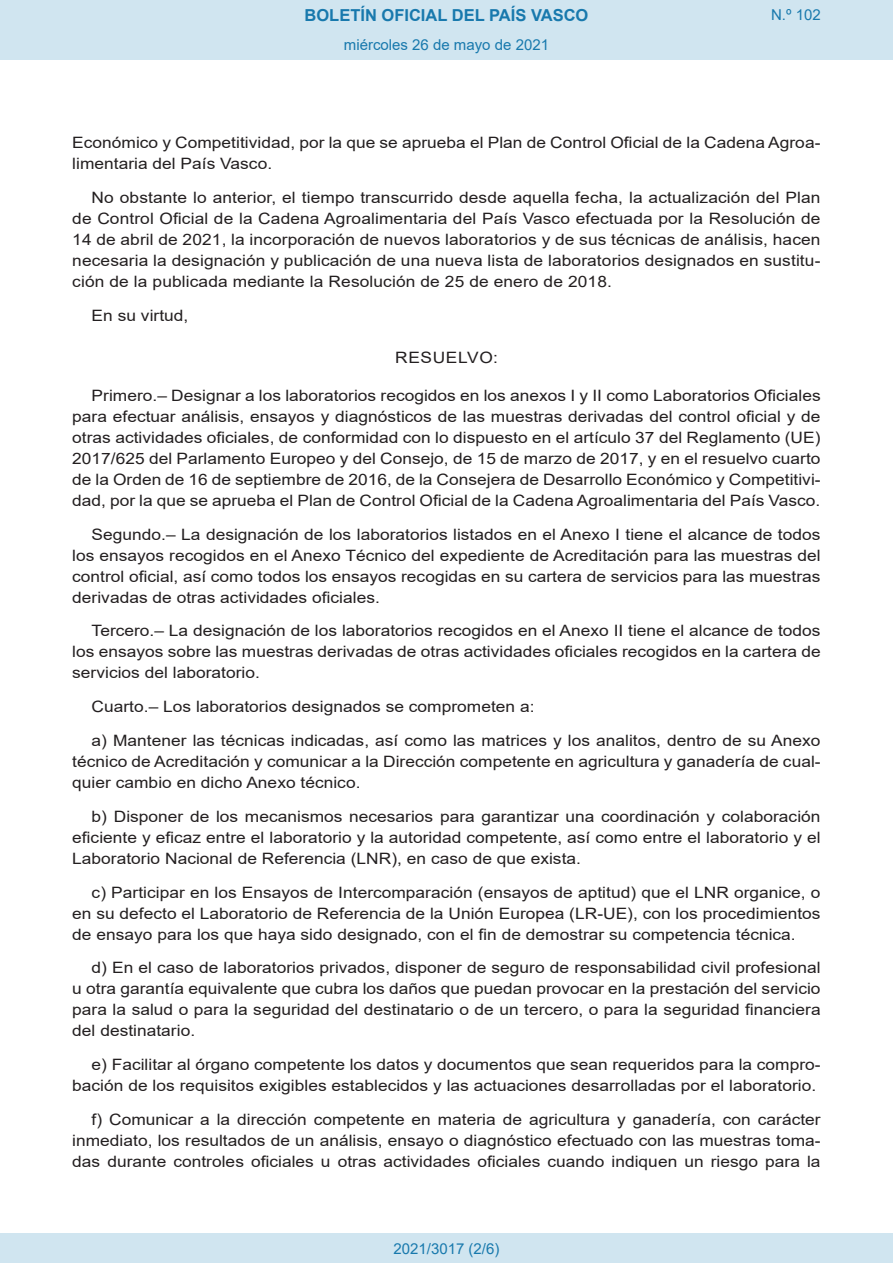
<style>
.page{position:relative;width:893px;height:1263px;background:#fff}
.page>*{position:absolute;margin:0;border:0;box-sizing:border-box;transform-origin:0 0}
.t1{font:700 16.5px "Arial";color:#1879ad}
.BOPVDetalle{font:15.6px/21px "Arial";color:#231f20;text-align:justify;scale:1.11 1}
.BOPVClave{font:15.6px "Arial";letter-spacing:.035em;color:#231f20;scale:1.11 1}
.Paginacion_Centro{font:15px "Arial";color:#1879ad}
</style>
<div class="page">
<div style="left:0;top:0;width:893px;height:60px;background:#d0e5f0"></div>
<div style="left:0;top:1233px;width:893px;height:30px;background:#d0e5f0"></div>
<p class="t1" style="left:305px;top:3px;width:285px">BOLETÍN OFICIAL DEL PAÍS VASCO</p>
<p class="Paginacion_Centro" style="left:344px;top:35px;width:207px">miércoles 26 de mayo de 2021</p>
<p class="Paginacion_Centro" style="left:771px;top:5px;width:51px">N.º 102</p>
<p class="BOPVDetalle" style="left:72px;top:132px;width:676px">Económico y Competitividad, por la que se aprueba el Plan de Control Oficial de la Cadena Agroa&shy;limentaria del País Vasco.</p>
<p class="BOPVDetalle" style="left:72px;top:187px;width:676px;text-indent:19px">No obstante lo anterior, el tiempo transcurrido desde aquella fecha, la actualización del Plan de Control Oficial de la Cadena Agroalimentaria del País Vasco efectuada por la Resolución de 14 de abril de 2021, la incorporación de nuevos laboratorios y de sus técnicas de análisis, hacen necesaria la designación y publicación de una nueva lista de laboratorios designados en sustitu&shy;ción de la publicada mediante la Resolución de 25 de enero de 2018.</p>
<p class="BOPVDetalle" style="left:92px;top:305px;width:89px">En su virtud,</p>
<p class="BOPVClave" style="left:395px;top:347px;width:94px">RESUELVO:</p>
<p class="BOPVDetalle" style="left:72px;top:385px;width:676px;text-indent:19px">Primero.– Designar a los laboratorios recogidos en los anexos I y II como Laboratorios Oficiales para efectuar análisis, ensayos y diagnósticos de las muestras derivadas del control oficial y de otras actividades oficiales, de conformidad con lo dispuesto en el artículo 37 del Reglamento (UE)<br>2017/625 del Parlamento Europeo y del Consejo, de 15 de marzo de 2017, y en el resuelvo cuarto de la Orden de 16 de septiembre de 2016, de la Consejera de Desarrollo Económico y Competitivi&shy;dad, por la que se aprueba el Plan de Control Oficial de la Cadena Agroalimentaria del País Vasco.</p>
<p class="BOPVDetalle" style="left:72px;top:524px;width:676px;text-indent:19px">Segundo.– La designación de los laboratorios listados en el Anexo I tiene el alcance de todos los ensayos recogidos en el Anexo Técnico del expediente de Acreditación para las muestras del control oficial, así como todos los ensayos recogidas en su cartera de servicios para las muestras derivadas de otras actividades oficiales.</p>
<p class="BOPVDetalle" style="left:72px;top:620px;width:676px;text-indent:19px">Tercero.– La designación de los laboratorios recogidos en el Anexo II tiene el alcance de todos los ensayos sobre las muestras derivadas de otras actividades oficiales recogidos en la cartera de servicios del laboratorio.</p>
<p class="BOPVDetalle" style="left:92px;top:696px;width:400px">Cuarto.– Los laboratorios designados se comprometen a:</p>
<p class="BOPVDetalle" style="left:72px;top:730px;width:676px;text-indent:19px">a) Mantener las técnicas indicadas, así como las matrices y los analitos, dentro de su Anexo técnico de Acreditación y comunicar a la Dirección competente en agricultura y ganadería de cual&shy;quier cambio en dicho Anexo técnico.</p>
<p class="BOPVDetalle" style="left:72px;top:806px;width:676px;text-indent:19px">b) Disponer de los mecanismos necesarios para garantizar una coordinación y colaboración eficiente y eficaz entre el laboratorio y la autoridad competente, así como entre el laboratorio y el Laboratorio Nacional de Referencia (LNR), en caso de que exista.</p>
<p class="BOPVDetalle" style="left:72px;top:881px;width:676px;text-indent:19px">c) Participar en los Ensayos de Intercomparación (ensayos de aptitud) que el LNR organice, o en su defecto el Laboratorio de Referencia de la Unión Europea (LR-UE), con los procedimientos de ensayo para los que haya sido designado, con el fin de demostrar su competencia técnica.</p>
<p class="BOPVDetalle" style="left:72px;top:957px;width:676px;text-indent:19px">d) En el caso de laboratorios privados, disponer de seguro de responsabilidad civil profesional u otra garantía equivalente que cubra los daños que puedan provocar en la prestación del servicio para la salud o para la seguridad del destinatario o de un tercero, o para la seguridad financiera del destinatario.</p>
<p class="BOPVDetalle" style="left:72px;top:1054px;width:676px;text-align:right">e) Facilitar al órgano competente los datos y documentos que sean requeridos para la compro&shy;bación de los requisitos exigibles establecidos y las actuaciones desarrolladas por el laboratorio.</p>
<p class="BOPVDetalle" style="left:72px;top:1109px;width:676px;text-indent:19px">f) Comunicar a la dirección competente en materia de agricultura y ganadería, con carácter inmediato, los resultados de un análisis, ensayo o diagnóstico efectuado con las muestras toma&shy;das durante controles oficiales u otras actividades oficiales cuando indiquen un riesgo para la</p>
<p class="Paginacion_Centro" style="left:393px;top:1238px;width:107px">2021/3017 (2/6)</p>
</div>
